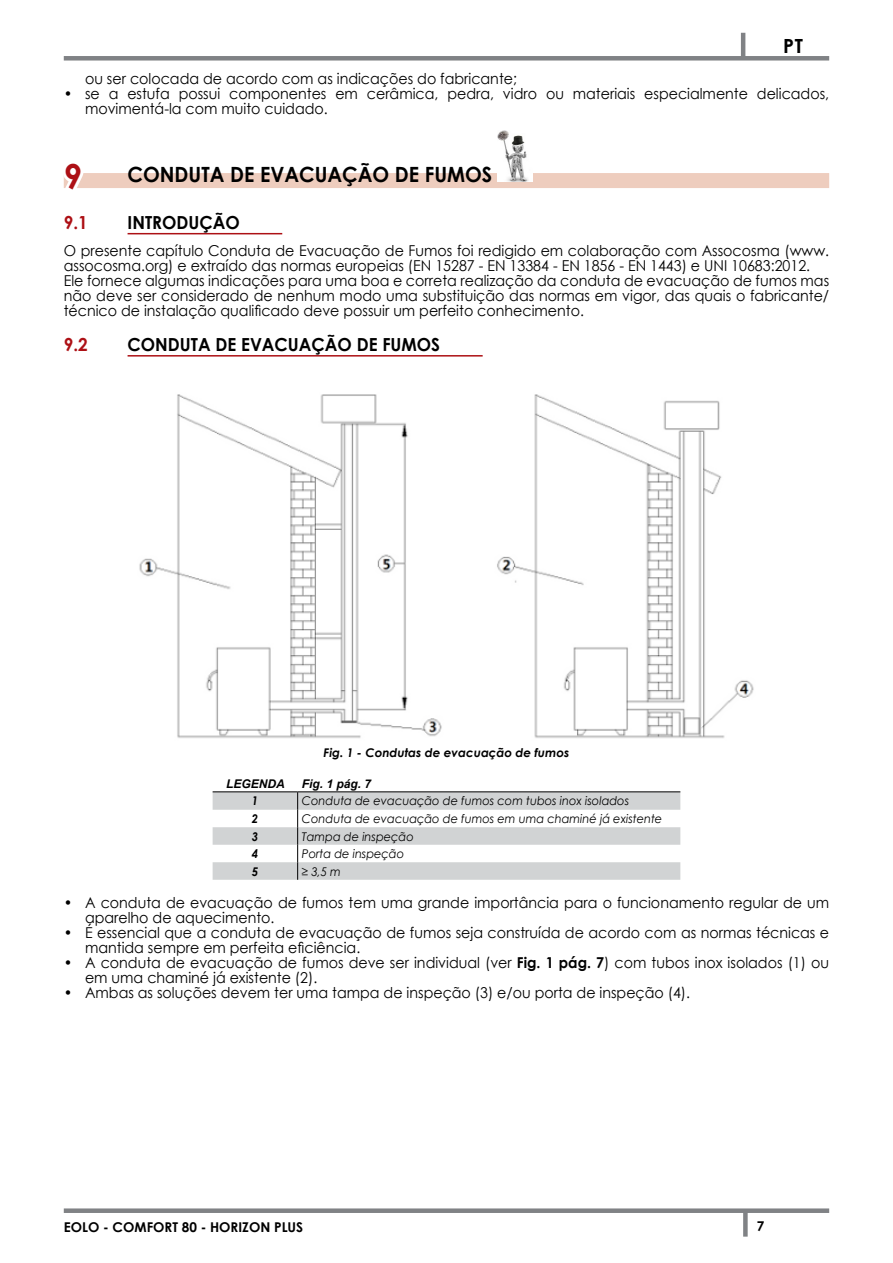
<style>
.page{position:relative;width:893px;height:1263px;background:#fff}
.page>*{position:absolute;margin:0;border:0;box-sizing:border-box;transform-origin:0 0}
.t1{font:700 34.5px "Century Gothic";color:#ad1015;scale:.95 1}
.t2{font:700 21px "Century Gothic";color:#000;scale:.95 1}
.t3{font:700 19.5px "Century Gothic";color:#000}
.t4{font:700 18px "Century Gothic";color:#000;scale:.95 1}
.t5{font:700 18px "Century Gothic";color:#ad1015;scale:.95 1}
.t6{font:15px/15px "Century Gothic";color:#000;scale:.95 1}
.t7{font:700 13.5px "Century Gothic";color:#000}
.t8{font:italic 12px "Century Gothic";color:#000;scale:.95 1}
.t9{font:italic 700 12px "Century Gothic";color:#000}
.t10{font:italic 700 12px "Arial";color:#000}
.t11{font:italic 700 12px "Century Gothic";color:#000;scale:.95 1}
.s1{font-weight:700}
</style>
<div class="page">
<div style="left:64px;top:1208px;width:765px;height:5px;background:#808285"></div>
<div style="left:64px;top:56px;width:765px;height:5px;background:#808285"></div>
<div style="left:743px;top:1211px;width:5px;height:25px;background:#808285"></div>
<hr style="left:741px;top:33px;width:4px;height:25px;background:#808285">
<div style="left:64px;top:173px;width:765px;height:15px;background:#eecdbe"></div>
<hr style="left:128px;top:233px;width:154px;height:1px;background:#ad1015">
<hr style="left:128px;top:355px;width:355px;height:2px;background:#ad1015">
<svg style="left:63px;top:173px;width:21px;height:15px"></svg>
<img style="left:498px;top:130px;width:34px;height:52px">
<img style="left:139px;top:394px;width:615px;height:344px">
<hr style="left:213px;top:791px;width:85px;height:1px;background:#000">
<hr style="left:298px;top:791px;width:382px;height:1px;background:#000">
<svg style="left:213px;top:792px;width:467px;height:88px"></svg>
<h3 class="t3" style="left:783px;top:31px;width:21px">PT</h3>
<p class="t6" style="left:85px;top:70px;width:456px">ou ser colocada de acordo com as indicações do fabricante;</p>
<p class="t6" style="left:85px;top:85px;width:785px;text-indent:-21px">• se a estufa possui componentes em cerâmica, pedra, vidro ou materiais especialmente delicados, movimentá-la com muito cuidado.</p>
<h1 class="t1" style="left:64px;top:150px;width:21px">9</h1>
<h2 class="t2" style="left:128px;top:158px;width:385px">CONDUTA DE EVACUAÇÃO DE FUMOS</h2>
<p class="t5" style="left:64px;top:208px;width:27px">9.1</p>
<p class="t4" style="left:128px;top:208px;width:120px">INTRODUÇÃO</p>
<p class="t6" style="left:64px;top:243px;width:807px">O presente capítulo Conduta de Evacuação de Fumos foi redigido em colaboração com Assocosma (www. assocosma.org) e extraído das normas europeias (EN 15287 - EN 13384 - EN 1856 - EN 1443) e UNI 10683:2012.<br>Ele fornece algumas indicações para uma boa e correta realização da conduta de evacuação de fumos mas não deve ser considerado de nenhum modo uma substituição das normas em vigor, das quais o fabricante/ técnico de instalação qualificado deve possuir um perfeito conhecimento.</p>
<p class="t5" style="left:64px;top:331px;width:27px">9.2</p>
<p class="t4" style="left:128px;top:331px;width:331px">CONDUTA DE EVACUAÇÃO DE FUMOS</p>
<p class="t9" style="left:324px;top:743px;width:247px">Fig. 1 - Condutas de evacuação de fumos</p>
<p class="t10" style="left:226px;top:775px;width:60px">LEGENDA</p>
<p class="t10" style="left:302px;top:775px;width:71px">Fig. 1 pág. 7</p>
<p class="t11" style="left:252px;top:792px;width:8px">1</p>
<p class="t8" style="left:302px;top:793px;width:346px">Conduta de evacuação de fumos com tubos inox isolados</p>
<p class="t11" style="left:252px;top:809px;width:8px">2</p>
<p class="t8" style="left:302px;top:810px;width:381px">Conduta de evacuação de fumos em uma chaminé já existente</p>
<p class="t11" style="left:252px;top:827px;width:8px">3</p>
<p class="t8" style="left:302px;top:828px;width:119px">Tampa de inspeção</p>
<p class="t11" style="left:252px;top:844px;width:8px">4</p>
<p class="t8" style="left:302px;top:845px;width:109px">Porta de inspeção</p>
<p class="t11" style="left:252px;top:862px;width:8px">5</p>
<p class="t8" style="left:302px;top:863px;width:43px">≥ 3,5 m</p>
<p class="t6" style="left:85px;top:894px;width:785px;text-indent:-21px">• A conduta de evacuação de fumos tem uma grande importância para o funcionamento regular de um aparelho de aquecimento.</p>
<p class="t6" style="left:85px;top:924px;width:785px;text-indent:-21px">• É essencial que a conduta de evacuação de fumos seja construída de acordo com as normas técnicas e mantida sempre em perfeita eficiência.</p>
<p class="t6" style="left:85px;top:954px;width:785px;text-indent:-21px">• A conduta de evacuação de fumos deve ser individual (ver <span class="s1">Fig. 1 pág. 7</span>) com tubos inox isolados (1) ou em uma chaminé já existente (2).</p>
<p class="t6" style="left:64px;top:984px;width:661px">• Ambas as soluções devem ter uma tampa de inspeção (3) e/ou porta de inspeção (4).</p>
<p class="t7" style="left:64px;top:1217px;width:241px">EOLO - COMFORT 80 - HORIZON PLUS</p>
<p class="t7" style="left:757px;top:1216px;width:9px">7</p>
</div>
